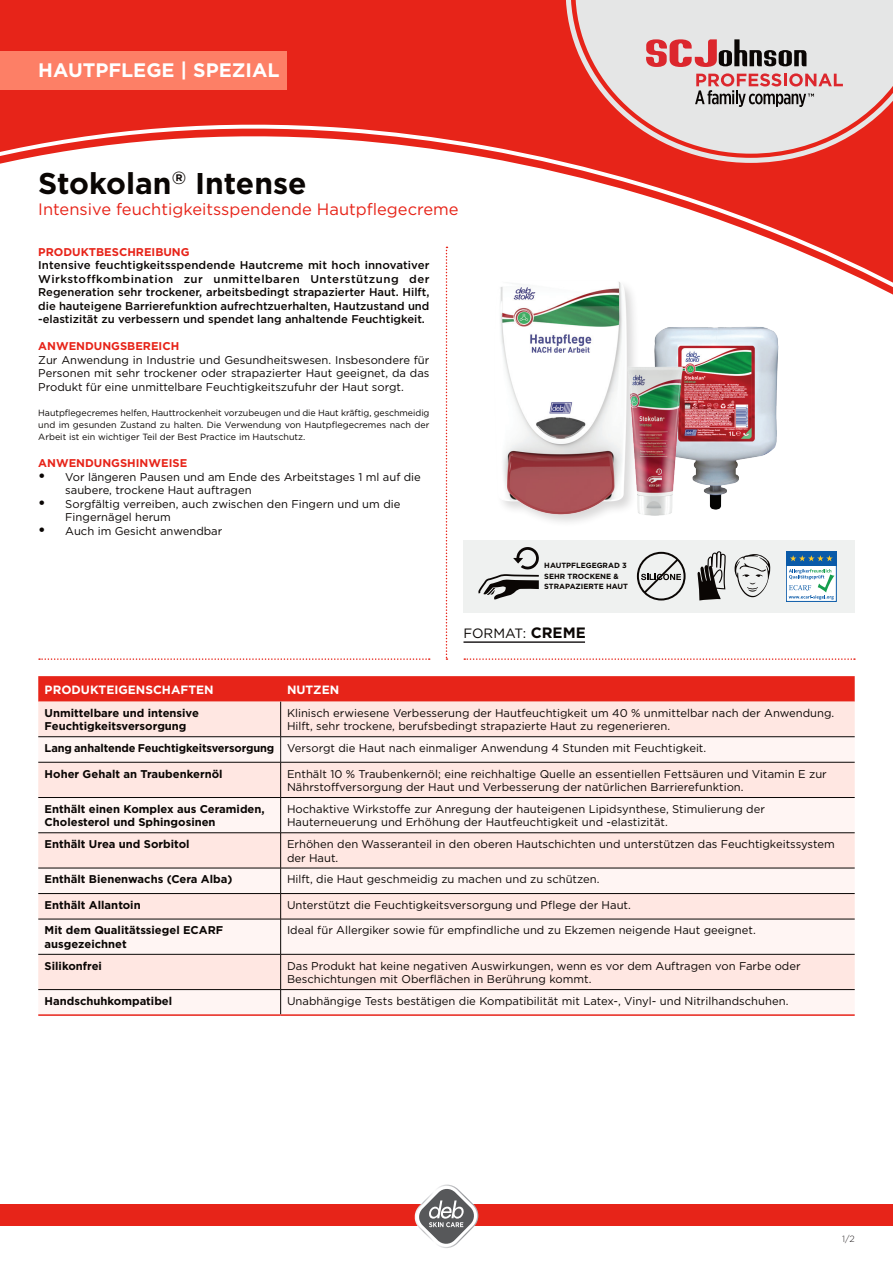
<style>
.page{position:relative;width:893px;height:1263px;background:#fff}
.page>*{position:absolute;margin:0;border:0;box-sizing:border-box;transform-origin:0 0}
.t1{font:700 30px "Gotham";color:#0a0604}
.t2{font:700 19.5px "Gotham";color:#fff}
._08_Copy_Prokyon_8_7{font:16.5px "Gotham";color:#e72419}
._08_Subline_Prokyon{font:13.5px "Gotham";color:#0a0604}
.t3{font:700 12px "Gotham";color:#fff}
._08_Subline_Prokyon-2{font:11.25px/13.5px "Gotham";color:#0a0604}
._08_Subline_Prokyon-3{font:700 11.25px/13.5px "Gotham";color:#0a0604}
._08_Subline_Prokyon-4{font:500 11.25px/13.5px "Gotham";color:#0a0604;text-align:justify}
._08_Subline_Prokyon-5{font:700 11.25px "Gotham";color:#e72419}
._08_Subline_Prokyon-6{font:9px/12px "Gotham";color:#0a0604;text-align:justify}
.t4{font:300 9px "Gotham";color:#231f20}
._08_Subline_Prokyon-7{font:700 7.5px/10.5px "Gotham";color:#0a0604}
.s1{font-weight:700;font-size:15px}
</style>
<div class="page">
<div style="left:463px;top:540px;width:392px;height:72px;background:#eff1f0"></div>
<div style="left:0;top:0;width:566px;height:311px;background:#e72419"></div>
<svg style="left:0;top:119px;width:893px;height:184px"></svg>
<svg style="left:566px;top:0;width:327px;height:163px;background:#e64339"></svg>
<svg style="left:575px;top:0;width:318px;height:154px;background:#e5bfbd"></svg>
<svg style="left:646px;top:39px;width:161px;height:28px;background:#b28687"></svg>
<svg style="left:695px;top:73px;width:148px;height:34px;background:#c7a6a7"></svg>
<div style="left:0;top:51px;width:287px;height:38px;background:#fd7f66"></div>
<div style="left:0;top:1204px;width:893px;height:22px;background:#e72419"></div>
<img style="left:415px;top:1184px;width:63px;height:64px">
<svg style="left:416px;top:1186px;width:61px;height:61px"></svg>
<img style="left:485px;top:274px;width:165px;height:248px">
<svg style="left:446px;top:247px;width:1px;height:413px"></svg>
<hr style="left:463px;top:641px;width:122px;height:2px;background:#231f20">
<svg style="left:39px;top:658px;width:391px;height:2px"></svg>
<svg style="left:464px;top:658px;width:391px;height:2px"></svg>
<svg style="left:38px;top:676px;width:817px;height:26px;background:#e7291e"></svg>
<div style="left:38px;top:702px;width:817px;height:34px;background:#ffe7e2"></div>
<svg style="left:38px;top:737px;width:817px;height:277px;fill:#fff5f3"></svg>
<hr style="left:280px;top:762px;width:1px;height:35px;background:#0a0604">
<hr style="left:280px;top:798px;width:1px;height:34px;background:#0a0604">
<hr style="left:280px;top:833px;width:1px;height:35px;background:#0a0604">
<svg style="left:280px;top:869px;width:1px;height:50px"></svg>
<hr style="left:280px;top:919px;width:1px;height:35px;background:#0a0604">
<hr style="left:280px;top:954px;width:1px;height:35px;background:#0a0604">
<svg style="left:280px;top:990px;width:1px;height:24px"></svg>
<hr style="left:281px;top:736px;width:574px;height:1px;background:#0a0604">
<hr style="left:38px;top:762px;width:243px;height:1px;background:#0a0604">
<hr style="left:281px;top:762px;width:574px;height:1px;background:#0a0604">
<hr style="left:38px;top:797px;width:243px;height:1px;background:#0a0604">
<hr style="left:281px;top:797px;width:574px;height:1px;background:#0a0604">
<hr style="left:38px;top:832px;width:243px;height:1px;background:#0a0604">
<hr style="left:281px;top:832px;width:574px;height:1px;background:#0a0604">
<hr style="left:38px;top:868px;width:243px;height:1px;background:#0a0604">
<hr style="left:281px;top:868px;width:574px;height:1px;background:#0a0604">
<svg style="left:280px;top:737px;width:1px;height:25px"></svg>
<hr style="left:280px;top:702px;width:1px;height:34px;background:#0a0604">
<hr style="left:38px;top:736px;width:243px;height:1px;background:#0a0604">
<hr style="left:38px;top:1014px;width:243px;height:2px;background:#e72419">
<hr style="left:281px;top:1014px;width:574px;height:2px;background:#e72419">
<hr style="left:38px;top:893px;width:243px;height:1px;background:#0a0604">
<hr style="left:281px;top:893px;width:574px;height:1px;background:#0a0604">
<hr style="left:38px;top:989px;width:243px;height:1px;background:#0a0604">
<hr style="left:281px;top:989px;width:574px;height:1px;background:#0a0604">
<hr style="left:38px;top:919px;width:243px;height:1px;background:#0a0604">
<hr style="left:281px;top:919px;width:574px;height:1px;background:#0a0604">
<hr style="left:38px;top:954px;width:243px;height:1px;background:#0a0604">
<hr style="left:281px;top:954px;width:574px;height:1px;background:#0a0604">
<img style="left:642px;top:311px;width:137px;height:199px">
<img style="left:620px;top:362px;width:67px;height:158px">
<svg style="left:637px;top:552px;width:49px;height:48px"></svg>
<svg style="left:734px;top:554px;width:36px;height:43px"></svg>
<svg style="left:478px;top:547px;width:61px;height:53px"></svg>
<svg style="left:788px;top:565px;width:47px;height:35px"></svg>
<div style="left:786px;top:551px;width:51px;height:51px;border:1px solid #0a5aa8"></div>
<div style="left:786px;top:551px;width:51px;height:14px;background:#0a5aa8"></div>
<svg style="left:790px;top:555px;width:43px;height:6px"></svg>
<svg style="left:789px;top:569px;width:45px;height:31px"></svg>
<svg style="left:697px;top:551px;width:29px;height:49px"></svg>
<p class="t2" style="left:38px;top:59px;width:243px">HAUTPFLEGE | SPEZIAL</p>
<p class="t1" style="left:38px;top:165px;width:270px">Stokolan<sup>‰</sup> Intense</p>
<p class="_08_Copy_Prokyon_8_7" style="left:38px;top:199px;width:422px">Intensive feuchtigkeitsspendende Hautpflegecreme</p>
<p class="_08_Subline_Prokyon-5" style="left:38px;top:245px;width:153px">PRODUKTBESCHREIBUNG</p>
<p class="_08_Subline_Prokyon-4" style="left:38px;top:258px;width:393px">Intensive feuchtigkeitsspendende Hautcreme mit hoch innovativer Wirkstoffkombination zur unmittelbaren Unterstützung der Regeneration sehr trockener, arbeitsbedingt strapazierter Haut. Hilft, die hauteigene Barrierefunktion aufrechtzuerhalten, Hautzustand und -elastizität zu verbessern und spendet lang anhaltende Feuchtigkeit.</p>
<p class="_08_Subline_Prokyon-5" style="left:38px;top:339px;width:142px">ANWENDUNGSBEREICH</p>
<p class="_08_Subline_Prokyon-2" style="left:38px;top:353px;width:393px;text-align:justify">Zur Anwendung in Industrie und Gesundheitswesen. Insbesondere für Personen mit sehr trockener oder strapazierter Haut geeignet, da das Produkt für eine unmittelbare Feuchtigkeitszufuhr der Haut sorgt.</p>
<p class="_08_Subline_Prokyon-6" style="left:38px;top:407px;width:393px">Hautpflegecremes helfen, Hauttrockenheit vorzubeugen und die Haut kräftig, geschmeidig und im gesunden Zustand zu halten. Die Verwendung von Hautpflegecremes nach der Arbeit ist ein wichtiger Teil der Best Practice im Hautschutz.</p>
<p class="_08_Subline_Prokyon-5" style="left:38px;top:456px;width:150px">ANWENDUNGSHINWEISE</p>
<p class="_08_Subline_Prokyon-2" style="left:65px;top:470px;width:357px;text-indent:-27px"><span class="s1">•</span> Vor längeren Pausen und am Ende des Arbeitstages 1 ml auf die saubere, trockene Haut auftragen</p>
<p class="_08_Subline_Prokyon-2" style="left:65px;top:497px;width:337px;text-indent:-27px"><span class="s1">•</span> Sorgfältig verreiben, auch zwischen den Fingern und um die<br>Fingernägel herum</p>
<p class="_08_Subline_Prokyon-2" style="left:38px;top:524px;width:186px"><span class="s1">•</span> Auch im Gesicht anwendbar</p>
<p class="_08_Subline_Prokyon-7" style="left:544px;top:560px;width:85px">HAUTPFLEGEGRAD 3<br>SEHR TROCKENE &amp;<br>STRAPAZIERTE HAUT</p>
<p class="_08_Subline_Prokyon" style="left:463px;top:624px;width:124px">FORMAT: <span class="s1">CREME</span></p>
<p class="t3" style="left:45px;top:682px;width:171px">PRODUKTEIGENSCHAFTEN</p>
<p class="t3" style="left:287px;top:682px;width:54px">NUTZEN</p>
<p class="_08_Subline_Prokyon-3" style="left:45px;top:706px;width:156px">Unmittelbare und intensive<br>Feuchtigkeitsversorgung</p>
<p class="_08_Subline_Prokyon-2" style="left:287px;top:706px;width:549px">Klinisch erwiesene Verbesserung der Hautfeuchtigkeit um 40 % unmittelbar nach der Anwendung.<br>Hilft, sehr trockene, berufsbedingt strapazierte Haut zu regenerieren.</p>
<p class="_08_Subline_Prokyon-3" style="left:45px;top:741px;width:231px">Lang anhaltende Feuchtigkeitsversorgung</p>
<p class="_08_Subline_Prokyon-2" style="left:287px;top:741px;width:421px">Versorgt die Haut nach einmaliger Anwendung 4 Stunden mit Feuchtigkeit.</p>
<p class="_08_Subline_Prokyon-3" style="left:45px;top:767px;width:179px">Hoher Gehalt an Traubenkernöl</p>
<p class="_08_Subline_Prokyon-2" style="left:287px;top:767px;width:541px">Enthält 10 % Traubenkernöl; eine reichhaltige Quelle an essentiellen Fettsäuren und Vitamin E zur<br>Nährstoffversorgung der Haut und Verbesserung der natürlichen Barrierefunktion.</p>
<p class="_08_Subline_Prokyon-3" style="left:45px;top:802px;width:222px">Enthält einen Komplex aus Ceramiden,<br>Cholesterol und Sphingosinen</p>
<p class="_08_Subline_Prokyon-2" style="left:287px;top:802px;width:479px">Hochaktive Wirkstoffe zur Anregung der hauteigenen Lipidsynthese, Stimulierung der<br>Hauterneuerung und Erhöhung der Hautfeuchtigkeit und -elastizität.</p>
<p class="_08_Subline_Prokyon-3" style="left:45px;top:837px;width:147px">Enthält Urea und Sorbitol</p>
<p class="_08_Subline_Prokyon-2" style="left:287px;top:837px;width:549px">Erhöhen den Wasseranteil in den oberen Hautschichten und unterstützen das Feuchtigkeitssystem der Haut.</p>
<p class="_08_Subline_Prokyon-3" style="left:45px;top:873px;width:189px">Enthält Bienenwachs (Cera Alba)</p>
<p class="_08_Subline_Prokyon-2" style="left:287px;top:873px;width:314px">Hilft, die Haut geschmeidig zu machen und zu schützen.</p>
<p class="_08_Subline_Prokyon-3" style="left:45px;top:898px;width:98px">Enthält Allantoin</p>
<p class="_08_Subline_Prokyon-2" style="left:287px;top:898px;width:345px">Unterstützt die Feuchtigkeitsversorgung und Pflege der Haut.</p>
<p class="_08_Subline_Prokyon-3" style="left:45px;top:924px;width:180px">Mit dem Qualitätssiegel ECARF ausgezeichnet</p>
<p class="_08_Subline_Prokyon-2" style="left:287px;top:924px;width:470px">Ideal für Allergiker sowie für empfindliche und zu Ekzemen neigende Haut geeignet.</p>
<p class="_08_Subline_Prokyon-3" style="left:45px;top:959px;width:59px">Silikonfrei</p>
<p class="_08_Subline_Prokyon-2" style="left:287px;top:959px;width:515px">Das Produkt hat keine negativen Auswirkungen, wenn es vor dem Auftragen von Farbe oder<br>Beschichtungen mit Oberflächen in Berührung kommt.</p>
<p class="_08_Subline_Prokyon-3" style="left:45px;top:994px;width:129px">Handschuhkompatibel</p>
<p class="_08_Subline_Prokyon-2" style="left:287px;top:994px;width:503px">Unabhängige Tests bestätigen die Kompatibilität mit Latex-, Vinyl- und Nitrilhandschuhen.</p>
<p class="t4" style="left:842px;top:1233px;width:14px">1/2</p>
</div>
